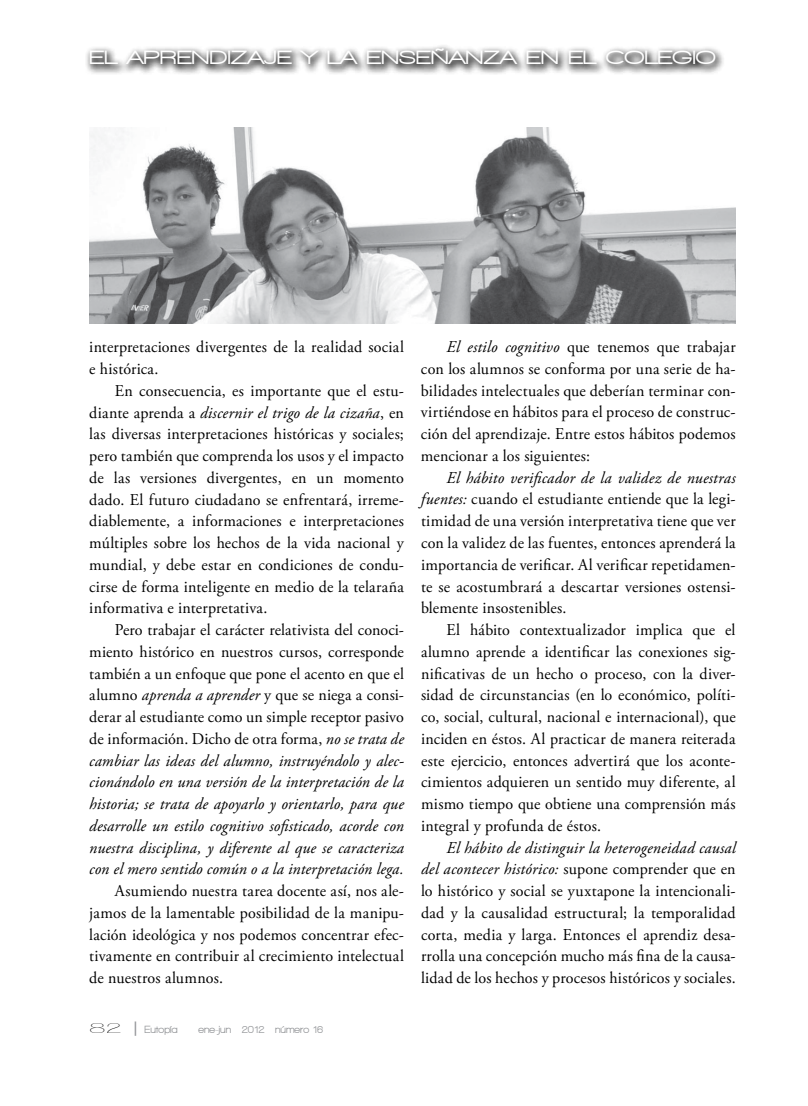
<style>
.page{position:relative;width:808px;height:1106px;background:#fff}
.page>*{position:absolute;margin:0;border:0;box-sizing:border-box;transform-origin:0 0}
.t1{font:900 19.5px "Walkway Expand";color:#fff}
.t2{font:900 19.5px "Walkway Expand";letter-spacing:.025em;color:#fff}
.t3{font:16.5px/21.8px "Adobe Garamond Pro";letter-spacing:-.08em;color:#000;text-align:justify}
.t4{font:italic 16.5px/21.8px "Adobe Garamond Pro";letter-spacing:.01em;color:#000;text-align:justify}
.t5{font:800 10.5px "Walkway";color:#939598}
.s1{font-style:italic}
.s2{font-style:normal}
.s3{font-family:"Walkway Ultra Expand";font-weight:400;font-size:15px;color:#000}
.s4{font-family:"Verdana";font-weight:400;font-size:15px}
</style>
<div class="page">
<div style="left:84px;top:43px;width:641px;height:32px;background:#000;opacity:.81"></div>
<img style="left:89px;top:128px;width:647px;height:195px">
<p class="t1" style="left:89px;top:47px;width:454px">EL APRENDIZAJE Y LA ENSEÑANZA EN</p>
<p class="t2" style="left:568px;top:47px;width:149px">EL COLEGIO</p>
<p class="t3" style="left:89px;top:337px;width:316px">interpretaciones divergentes de la realidad social e histórica.</p>
<p class="t3" style="left:89px;top:380px;width:316px;text-indent:26px">En consecuencia, es importante que el estu&shy;diante aprenda a <span class="s1">discernir el trigo de la cizaña</span>, en las diversas interpretaciones históricas y sociales; pero también que comprenda los usos y el impacto de las versiones divergentes, en un momento dado. El futuro ciudadano se enfrentará, irreme&shy;diablemente, a informaciones e interpretaciones múltiples sobre los hechos de la vida nacional y mundial, y debe estar en condiciones de condu&shy;cirse de forma inteligente en medio de la telaraña informativa e interpretativa.</p>
<p class="t4" style="left:89px;top:619px;width:316px;text-indent:26px"><span class="s2">Pero trabajar el carácter relativista del conoci&shy;miento histórico en nuestros cursos, corresponde también a un enfoque que pone el acento en que el alumno</span> aprenda a aprender <span class="s2">y que se niega a consi&shy;derar al estudiante como un simple receptor pasivo de información. Dicho de otra forma,</span> no se trata de cambiar las ideas del alumno, instruyéndolo y alec&shy;cionándolo en una versión de la interpretación de la historia; se trata de apoyarlo y orientarlo, para que desarrolle un estilo cognitivo sofisticado, acorde con nuestra disciplina, y diferente al que se caracteriza con el mero sentido común o a la interpretación lega.</p>
<p class="t3" style="left:89px;top:880px;width:316px;text-indent:26px">Asumiendo nuestra tarea docente así, nos ale&shy;jamos de la lamentable posibilidad de la manipu&shy;lación ideológica y nos podemos concentrar efec&shy;tivamente en contribuir al crecimiento intelectual de nuestros alumnos.</p>
<p class="t5" style="left:89px;top:1024px;width:90px"><span class="s3">82</span> <span class="s4">|</span> Eutopía</p>
<p class="t5" style="left:199px;top:1024px;width:126px">ene-jun 2012 número 16</p>
<p class="t3" style="left:421px;top:337px;width:316px;text-indent:26px"><span class="s1">El estilo cognitivo</span> que tenemos que trabajar con los alumnos se conforma por una serie de ha&shy;bilidades intelectuales que deberían terminar con&shy;virtiéndose en hábitos para el proceso de construc&shy;ción del aprendizaje. Entre estos hábitos podemos mencionar a los siguientes:</p>
<p class="t3" style="left:421px;top:467px;width:316px;text-indent:26px"><span class="s1">El hábito verificador de la validez de nuestras fuentes:</span> cuando el estudiante entiende que la legi&shy;timidad de una versión interpretativa tiene que ver con la validez de las fuentes, entonces aprenderá la importancia de verificar. Al verificar repetidamen&shy;te se acostumbrará a descartar versiones ostensi&shy;blemente insostenibles.</p>
<p class="t3" style="left:421px;top:619px;width:316px;text-indent:26px">El hábito contextualizador implica que el alumno aprende a identificar las conexiones sig&shy;nificativas de un hecho o proceso, con la diver&shy;sidad de circunstancias (en lo económico, políti&shy;co, social, cultural, nacional e internacional), que inciden en éstos. Al practicar de manera reiterada este ejercicio, entonces advertirá que los aconte&shy;cimientos adquieren un sentido muy diferente, al mismo tiempo que obtiene una comprensión más integral y profunda de éstos.</p>
<p class="t3" style="left:421px;top:837px;width:316px;text-indent:26px"><span class="s1">El hábito de distinguir la heterogeneidad causal del acontecer histórico:</span> supone comprender que en lo histórico y social se yuxtapone la intencionali&shy;dad y la causalidad estructural; la temporalidad corta, media y larga. Entonces el aprendiz desa&shy;rrolla una concepción mucho más fina de la causa&shy;lidad de los hechos y procesos históricos y sociales.</p>
</div>
